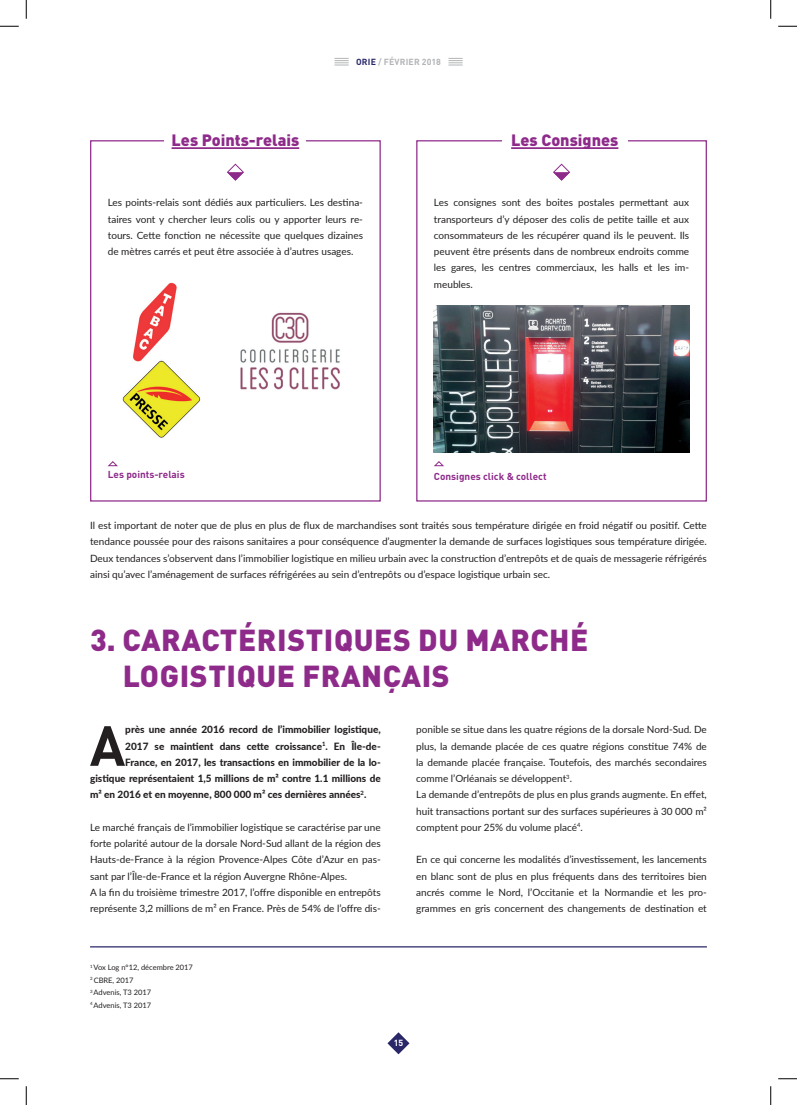
<style>
.page{position:relative;width:797px;height:1105px;background:#fff}
.page>*{position:absolute;margin:0;border:0;box-sizing:border-box;transform-origin:0 0}
.t1{font:700 55.62px "DIN Pro";color:#231f20}
.t2{font:900 30px/36px "DIN Pro";letter-spacing:.02em;color:#8e2a8a}
.t3{font:900 16.25px "DIN Pro";color:#8e2a8a}
.t4{font:10px/16.2px "Lato";color:#231f20;text-align:justify}
.t5{font:800 10px "Lato";color:#231f20}
.t6{font:700 10px "DIN Pro";color:#8e2a8a}
.t7{font:700 8.75px "DIN Pro";letter-spacing:.02em;color:#b2b4b6}
.t8{font:700 8.75px "DIN Pro";color:#fff}
.t9{font:7.5px/12.5px "Lato";color:#231f20}
.s1{color:#2a2769}
</style>
<div class="page">
<svg style="left:387px;top:1032px;width:22px;height:22px"></svg>
<svg style="left:334px;top:58px;width:15px;height:8px"></svg>
<svg style="left:448px;top:58px;width:14px;height:8px"></svg>
<div style="left:90px;top:140px;width:291px;height:362px;border:1px solid #8e2a8a"></div>
<div style="left:164px;top:134px;width:142px;height:12px;background:#fff"></div>
<hr style="left:171px;top:147px;width:128px;height:2px;background:#8e2a8a">
<svg style="left:227px;top:163px;width:17px;height:18px"></svg>
<img style="left:133px;top:282px;width:44px;height:77px">
<img style="left:122px;top:359px;width:79px;height:79px">
<svg style="left:108px;top:461px;width:10px;height:6px"></svg>
<div style="left:416px;top:140px;width:291px;height:362px;border:1px solid #8e2a8a"></div>
<div style="left:502px;top:134px;width:125px;height:12px;background:#fff"></div>
<hr style="left:511px;top:147px;width:107px;height:2px;background:#8e2a8a">
<svg style="left:553px;top:163px;width:17px;height:18px"></svg>
<img style="left:434px;top:305px;width:255px;height:148px">
<svg style="left:434px;top:461px;width:10px;height:6px"></svg>
<hr style="left:90px;top:946px;width:617px;height:1px;background:#2a2769">
<img style="left:240px;top:312px;width:100px;height:78px">
<svg style="left:0;top:25px;width:19px;height:2px"></svg>
<svg style="left:778px;top:25px;width:19px;height:2px"></svg>
<svg style="left:0;top:1078px;width:19px;height:1px"></svg>
<svg style="left:778px;top:1078px;width:19px;height:1px"></svg>
<svg style="left:25px;top:0;width:2px;height:19px"></svg>
<svg style="left:25px;top:1086px;width:2px;height:19px"></svg>
<svg style="left:770px;top:0;width:1px;height:19px"></svg>
<svg style="left:770px;top:1086px;width:1px;height:19px"></svg>
<h3 class="t3" style="left:171px;top:126px;width:129px">Les Points-relais</h3>
<p class="t7" style="left:356px;top:54px;width:86px"><span class="s1">ORIE</span> / FÉVRIER 2018</p>
<h3 class="t3" style="left:511px;top:126px;width:109px">Les Consignes</h3>
<p class="t4" style="left:108px;top:194px;width:257px">Les points-relais sont dédiés aux particuliers. Les destina&shy;taires vont y chercher leurs colis ou y apporter leurs re&shy;tours. Cette fonction ne nécessite que quelques dizaines de mètres carrés et peut être associée à d’autres usages.</p>
<p class="t4" style="left:434px;top:194px;width:257px">Les consignes sont des boites postales permettant aux transporteurs d’y déposer des colis de petite taille et aux consommateurs de les récupérer quand ils le peuvent. Ils peuvent être présents dans de nombreux endroits comme les gares, les centres commerciaux, les halls et les im&shy;meubles.</p>
<p class="t6" style="left:108px;top:466px;width:78px">Les points-relais</p>
<p class="t6" style="left:434px;top:468px;width:114px">Consignes click &amp; collect</p>
<p class="t4" style="left:90px;top:517px;width:618px">Il est important de noter que de plus en plus de flux de marchandises sont traités sous température dirigée en froid négatif ou positif. Cette tendance poussée pour des raisons sanitaires a pour conséquence d’augmenter la demande de surfaces logistiques sous température dirigée.<br>Deux tendances s’observent dans l’immobilier logistique en milieu urbain avec la construction d’entrepôts et de quais de messagerie réfrigérés ainsi qu’avec l’aménagement de surfaces réfrigérées au sein d’entrepôts ou d’espace logistique urbain sec.</p>
<h2 class="t2" style="left:123px;top:618px;width:467px;text-indent:-33px">3. CARACTÉRISTIQUES DU MARCHÉ<br>LOGISTIQUE FRANÇAIS</h2>
<h1 class="t1" style="left:90px;top:699px;width:37px">A</h1>
<p class="t5" style="left:125px;top:722px;width:257px">près une année 2016 record de l’immobilier logistique,</p>
<p class="t4" style="left:416px;top:721px;width:292px;text-align:left">ponible se situe dans les quatre régions de la dorsale Nord-Sud. De plus, la demande placée de ces quatre régions constitue 74% de la demande placée française. Toutefois, des marchés secondaires comme l’Orléanais se développent<sup>3</sup>.<br>La demande d’entrepôts de plus en plus grands augmente. En effet, huit transactions portant sur des surfaces supérieures à 30 000 m² comptent pour 25% du volume placé<sup>4</sup>.</p>
<p class="t4" style="left:416px;top:851px;width:292px">En ce qui concerne les modalités d’investissement, les lancements en blanc sont de plus en plus fréquents dans des territoires bien ancrés comme le Nord, l’Occitanie et la Normandie et les pro&shy;grammes en gris concernent des changements de destination et</p>
<p class="t5" style="left:125px;top:738px;width:257px">2017 se maintient dans cette croissance<sup>1</sup>. En Île-de-</p>
<p class="t5" style="left:125px;top:755px;width:257px">France, en 2017, les transactions en immobilier de la lo-</p>
<p class="t5" style="left:90px;top:771px;width:292px">gistique représentaient 1,5 millions de m² contre 1.1 millions de</p>
<p class="t5" style="left:90px;top:787px;width:278px">m² en 2016 et en moyenne, 800 000 m² ces dernières années<sup>2</sup>.</p>
<p class="t4" style="left:90px;top:819px;width:292px;text-align:left">Le marché français de l’immobilier logistique se caractérise par une forte polarité autour de la dorsale Nord-Sud allant de la région des Hauts-de-France à la région Provence-Alpes Côte d’Azur en pas&shy;sant par l’Île-de-France et la région Auvergne Rhône-Alpes.<br>A la fin du troisième trimestre 2017, l’offre disponible en entrepôts représente 3,2 millions de m² en France. Près de 54% de l’offre dis-</p>
<p class="t9" style="left:90px;top:961px;width:104px"><sup>1</sup> Vox Log n°12, décembre 2017<br><sup>2</sup> CBRE, 2017<br><sup>3</sup> Advenis, T3 2017<br><sup>4</sup> Advenis, T3 2017</p>
<p class="t8" style="left:394px;top:1036px;width:11px">15</p>
</div>
